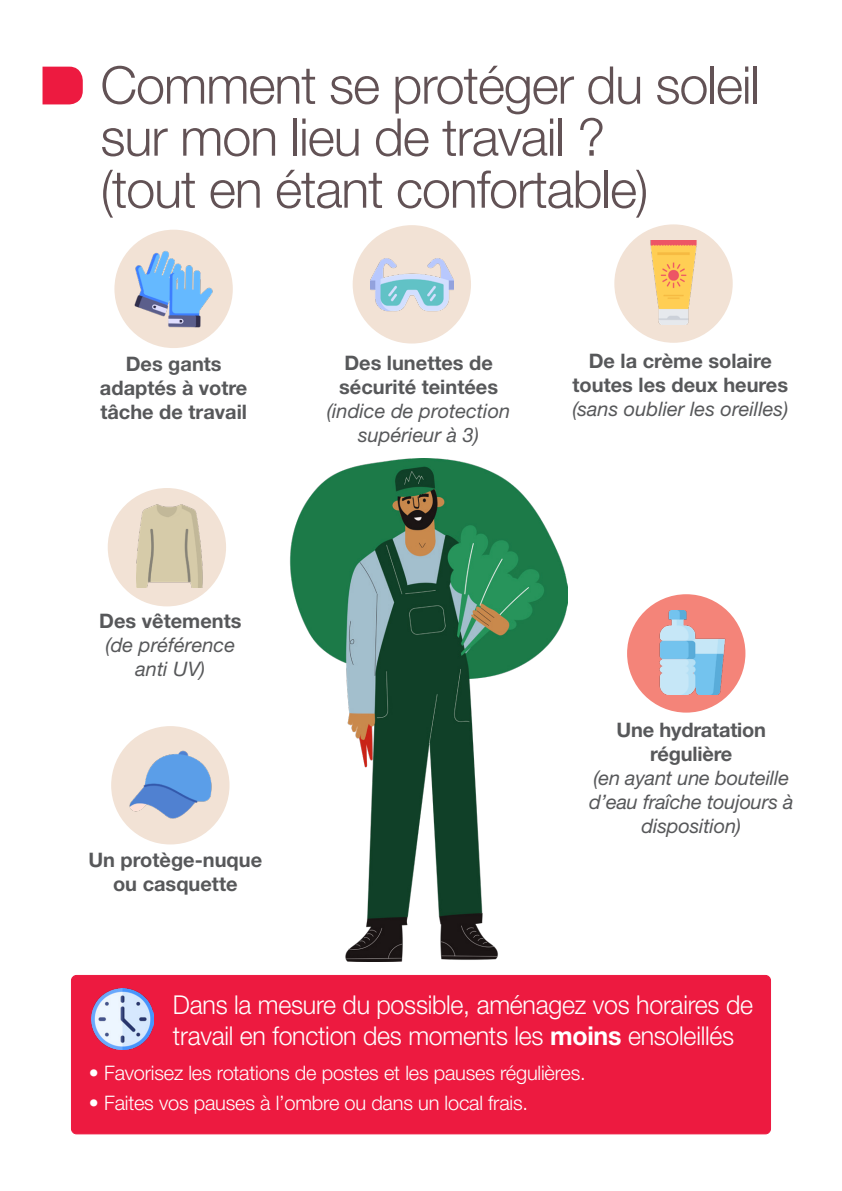
<style>
.page{position:relative;width:842px;height:1191px;background:#fff}
.page>*{position:absolute;margin:0;border:0;box-sizing:border-box;transform-origin:0 0}
.t1{font:300 52px "Helvetica Neue LT Std";letter-spacing:-.02em;color:#625255}
.t2{font:300 26px/31.2px "Helvetica Neue LT Std";letter-spacing:-.01em;color:#fff;scale:.96 1}
.t3{font:italic 20px/24px "Helvetica Neue LT Std";letter-spacing:-.01em;color:#57585a;text-align:center}
.t4{font:700 20px/24px "Helvetica Neue LT Std";color:#57585a;text-align:center}
.t5{font:300 20px "Helvetica Neue LT Std";letter-spacing:-.01em;color:#fff}
.s1{font-weight:700;font-style:normal}
.s2{font-weight:400;font-style:italic}
.s3{font-weight:700}
</style>
<div class="page">
<svg style="left:43px;top:67px;width:40px;height:37px"></svg>
<img style="left:290px;top:459px;width:277px;height:502px">
<div style="left:114px;top:230px;width:119px;height:118px;background:#f2e2d5;border-radius:50%"></div>
<div style="left:111px;top:726px;width:118px;height:118px;background:#f2e2d5;border-radius:50%"></div>
<img style="left:134px;top:251px;width:79px;height:77px">
<img style="left:128px;top:742px;width:84px;height:77px">
<div style="left:353px;top:225px;width:118px;height:118px;background:#f2e2d5;border-radius:50%"></div>
<img style="left:370px;top:242px;width:84px;height:70px">
<div style="left:614px;top:224px;width:119px;height:119px;background:#f2e2d5;border-radius:50%"></div>
<img style="left:650px;top:241px;width:47px;height:83px">
<div style="left:108px;top:488px;width:118px;height:118px;background:#f2e2d5;border-radius:50%"></div>
<img style="left:136px;top:504px;width:67px;height:84px">
<div style="left:71px;top:975px;width:699px;height:158px;background:#ed1a40;border-radius:5px"></div>
<div style="left:71px;top:975px;width:700px;height:159px;border:1px solid #ed1a40;border-radius:5px"></div>
<img style="left:91px;top:988px;width:62px;height:62px">
<div style="left:627px;top:594px;width:118px;height:118px;background:#f48479;border-radius:50%"></div>
<img style="left:659px;top:610px;width:69px;height:84px">
<p class="t1" style="left:100px;top:53px;width:661px">Comment se protéger du soleil</p>
<p class="t1" style="left:100px;top:105px;width:506px">sur mon lieu de travail ?</p>
<p class="t1" style="left:100px;top:157px;width:550px">(tout en étant confortable)</p>
<p class="t4" style="left:100px;top:351px;width:149px">Des gants adaptés à votre tâche de travail</p>
<p class="t3" style="left:327px;top:350px;width:185px"><span class="s1">Des lunettes de sécurité teintées </span>(indice de protection supérieur à 3)</p>
<p class="t4" style="left:572px;top:348px;width:217px">De la crème solaire toutes les deux heures <span class="s2">(sans oublier les oreilles)</span></p>
<p class="t3" style="left:99px;top:608px;width:144px"><span class="s1">Des vêtements </span>(de préférence anti UV)</p>
<p class="t4" style="left:88px;top:847px;width:175px">Un protège-nuque ou casquette</p>
<p class="t3" style="left:589px;top:718px;width:206px"><span class="s1">Une hydratation régulière<br></span>(en ayant une bouteille d’eau fraîche toujours à disposition)</p>
<p class="t2" style="left:173px;top:988px;width:606px">Dans la mesure du possible, aménagez vos horaires de travail en fonction des moments les <span class="s3">moins</span> ensoleillés</p>
<p class="t5" style="left:89px;top:1060px;width:498px">• Favorisez les rotations de postes et les pauses régulières.</p>
<p class="t5" style="left:89px;top:1090px;width:440px">• Faites vos pauses à l’ombre ou dans un local frais.</p>
</div>
